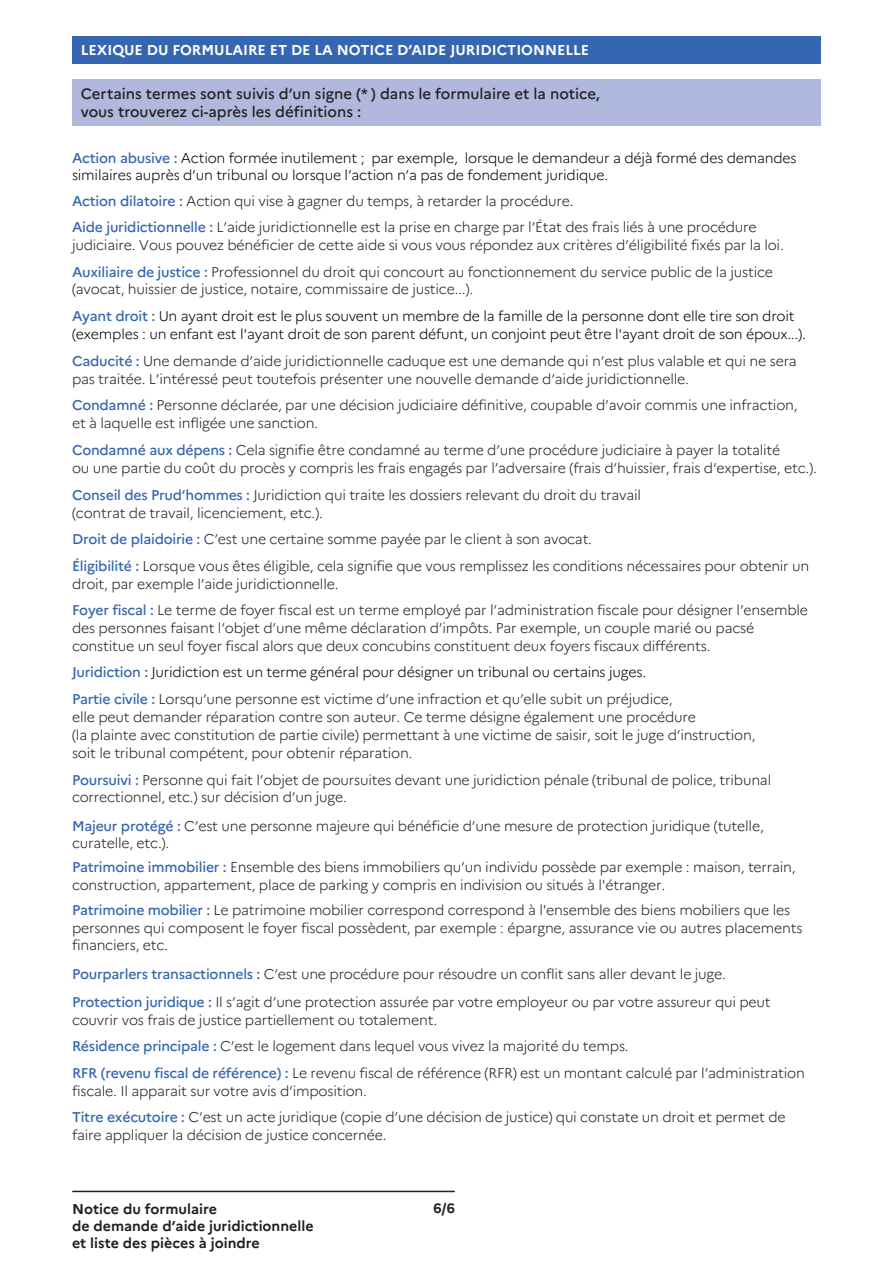
<style>
.page{position:relative;width:893px;height:1263px;background:#fff}
.page>*{position:absolute;margin:0;border:0;box-sizing:border-box;transform-origin:0 0}
.t1{font:500 15px/18px "Marianne";color:#231f20}
.t2{font:700 14.25px/17.1px "Marianne";color:#231f20}
.t3{font:700 14.25px "Marianne";color:#fff}
.t4{font:300 14.1px/26.5px "Marianne";letter-spacing:-.015em;color:#231f20}
.t5{font:300 14.1px/17px "Marianne";letter-spacing:-.015em;color:#000}
.t6{font:700 13.5px "Marianne";color:#231f20}
.s1{font-weight:500;color:#3566b1}
.s2{font-weight:500;color:#3766b0}
.s3{color:#231f20}
.s4{color:#000}
</style>
<div class="page">
<hr style="left:72px;top:1191px;width:383px;height:1px;background:#231f20">
<div style="left:72px;top:36px;width:748px;height:27px;background:#3566b1"></div>
<div style="left:72px;top:79px;width:749px;height:47px;background:#b0b9dd"></div>
<p class="t3" style="left:81px;top:42px;width:510px">LEXIQUE DU FORMULAIRE ET DE LA NOTICE D’AIDE JURIDICTIONNELLE</p>
<p class="t1" style="left:81px;top:85px;width:521px">Certains termes sont suivis d’un signe (* ) dans le formulaire et la notice, vous trouverez ci-après les définitions :</p>
<p class="t5" style="left:72px;top:148px;width:726px"><span class="s1">Action ab</span><span class="s2">usive</span> <span class="s1">:</span> Action formée inutilement ; par exemple, lorsque le demandeur a déjà formé des demandes similaires auprès d’un tribunal ou lorsque l’action n’a pas de fondement juridique.</p>
<p class="t4" style="left:72px;top:187px;width:686px"><span class="s1">Action dilatoire :</span> Action qui vise à gagner du temps, à retarder la procédure.<br><span class="s1">Aide juridictionnelle :</span> L’aide juridictionnelle est la prise en charge par l’État des frais liés à une procédure</p>
<p class="t4" style="left:72px;top:232px;width:713px">judiciaire. Vous pouvez bénéficier de cette aide si vous vous répondez aux critères d’éligibilité fixés par la loi.<br><span class="s1">Auxiliaire de justice :</span> Professionnel du droit qui concourt au fonctionnement du service public de la justice</p>
<p class="t5" style="left:72px;top:274px;width:724px;line-height:27px"><span class="s3">(avocat, huissier de justice, notaire, commissaire de justice...).<br></span><span class="s2">Ayant droit :</span> Un ayant droit est le plus souvent un membre de la famille de la personne dont elle tire son droit</p>
<p class="t5" style="left:72px;top:319px;width:735px;line-height:27.2px">(exemples : un enfant est l'ayant droit de son parent défunt, un conjoint peut être l'ayant droit de son époux...).<br><span class="s1">Caducité :</span> <span class="s3">Une demande d’aide juridictionnelle caduque est une demande qui n’est plus valable et qui ne sera</span></p>
<p class="t4" style="left:72px;top:366px;width:727px">pas traitée. L’intéressé peut toutefois présenter une nouvelle demande d’aide juridictionnelle.<br><span class="s1">Condamné :</span> Personne déclarée, par une décision judiciaire définitive, coupable d’avoir commis une infraction,</p>
<p class="t4" style="left:72px;top:410px;width:710px">et à laquelle est infligée une sanction.<br><span class="s1">Condamné aux dépens :</span> Cela signifie être condamné au terme d’une procédure judiciaire à payer la totalité</p>
<p class="t4" style="left:72px;top:455px;width:746px">ou une partie du coût du procès y compris les frais engagés par l’adversaire (frais d’huissier, frais d’expertise, etc.).<br><span class="s1">Conseil des Prud’hommes :</span> Juridiction qui traite les dossiers relevant du droit du travail</p>
<p class="t4" style="left:72px;top:499px;width:739px">(contrat de travail, licenciement, etc.).<br><span class="s1">Droit de plaidoirie :</span> C’est une certaine somme payée par le client à son avocat.<br><span class="s1">Éligibilité :</span> Lorsque vous êtes éligible, cela signifie que vous remplissez les conditions nécessaires pour obtenir un</p>
<p class="t4" style="left:72px;top:570px;width:738px">droit, par exemple l’aide juridictionnelle.<br><span class="s1">Foyer fiscal :</span> Le terme de foyer fiscal est un terme employé par l’administration fiscale pour désigner l’ensemble</p>
<p class="t4" style="left:72px;top:619px;width:684px;line-height:18px">des personnes faisant l’objet d’une même déclaration d’impôts. Par exemple, un couple marié ou pacsé constitue un seul foyer fiscal alors que deux concubins constituent deux foyers fiscaux différents.</p>
<p class="t4" style="left:72px;top:658px;width:602px;line-height:27.2px"><span class="s1">Juridiction :</span> <span class="s4">Juridiction est un terme général pour désigner un tribunal ou certains juges.<br></span><span class="s1">Partie civile :</span> Lorsqu’une personne est victime d’une infraction et qu’elle subit un préjudice,</p>
<p class="t4" style="left:72px;top:708px;width:685px;line-height:18px">elle peut demander réparation contre son auteur. Ce terme désigne également une procédure<br>(la plainte avec constitution de partie civile) permettant à une victime de saisir, soit le juge d’instruction, soit le tribunal compétent, pour obtenir réparation.</p>
<p class="t4" style="left:72px;top:771px;width:701px;line-height:17.4px"><span class="s1">Poursuivi :</span> Personne qui fait l’objet de poursuites devant une juridiction pénale (tribunal de police, tribunal correctionnel, etc.) sur décision d’un juge.</p>
<p class="t4" style="left:72px;top:817px;width:693px;line-height:17px"><span class="s1">Majeur protégé :</span> C’est une personne majeure qui bénéficie d’une mesure de protection juridique (tutelle, curatelle, etc.).</p>
<p class="t4" style="left:72px;top:857px;width:725px;line-height:18px"><span class="s1">Patrimoine immobilier :</span> Ensemble des biens immobiliers qu’un individu possède par exemple : maison, terrain, construction, appartement, place de parking y compris en indivision ou situés à l'étranger.</p>
<p class="t4" style="left:72px;top:901px;width:732px;line-height:17.5px"><span class="s1">Patrimoine mobilier :</span> Le patrimoine mobilier correspond correspond à l'ensemble des biens mobiliers que les personnes qui composent le foyer fiscal possèdent, par exemple : épargne, assurance vie ou autres placements financiers, etc.</p>
<p class="t4" style="left:72px;top:960px;width:700px;line-height:27.6px"><span class="s1">Pourparlers transactionnels :</span> C’est une procédure pour résoudre un conflit sans aller devant le juge.<br><span class="s1">Protection juridique :</span> Il s’agit d’une protection assurée par votre employeur ou par votre assureur qui peut</p>
<p class="t4" style="left:72px;top:1006px;width:734px">couvrir vos frais de justice partiellement ou totalement.<br><span class="s1">Résidence principale :</span> C’est le logement dans lequel vous vivez la majorité du temps.<br><span class="s1">RFR (revenu fiscal de référence) :</span> Le revenu fiscal de référence (RFR) est un montant calculé par l’administration</p>
<p class="t4" style="left:72px;top:1077px;width:715px">fiscale. Il apparait sur votre avis d’imposition.<br><span class="s1">Titre exécutoire :</span> C’est un acte juridique (copie d’une décision de justice) qui constate un droit et permet de</p>
<p class="t4" style="left:72px;top:1122px;width:316px">faire appliquer la décision de justice concernée.</p>
<p class="t2" style="left:72px;top:1200px;width:147px">Notice du formulaire</p>
<p class="t6" style="left:433px;top:1200px;width:23px">6/6</p>
<p class="t2" style="left:72px;top:1218px;width:243px">de demande d’aide juridictionnelle et liste des pièces à joindre</p>
</div>
